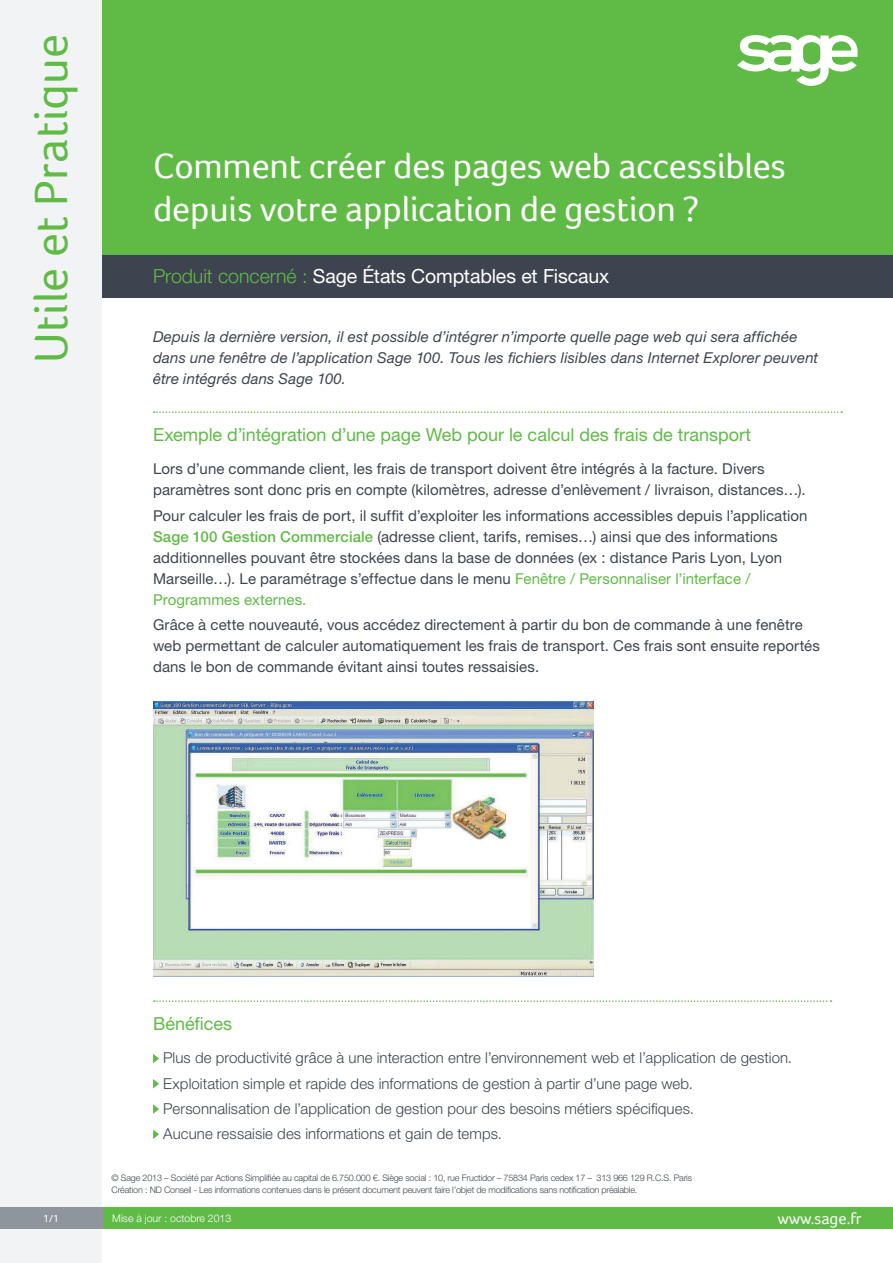
<style>
.page{position:relative;width:893px;height:1263px;background:#fff}
.page>*{position:absolute;margin:0;border:0;box-sizing:border-box;transform-origin:0 0}
.t1{font:48px "Foco";color:#60bb46}
.Titre_fiche{font:36px/43.2px "Foco";letter-spacing:-.005em;color:#fff}
.t2{font:19.5px "Helvetica Neue LT Std";letter-spacing:-.01em;color:#fff}
.Titre_1{font:18px "Helvetica Neue LT Std";letter-spacing:-.005em;color:#60bb46}
.t3{font:16.35px "Foco";color:#fff}
.intro{font:15px/21px "Helvetica Neue LT Std";letter-spacing:.005em;color:#3e444f}
.texte{font:300 15px "Helvetica Neue LT Std";letter-spacing:.005em;color:#3e444f}
.intro-2{font:italic 15px/21px "Helvetica Neue LT Std";letter-spacing:.01em;color:#3e444f}
.t4{font:300 10.5px "Helvetica Neue LT Std";color:#fff}
.t5{font:10.5px "Foco";color:#fff}
.t6{font:300 9px/12px "Helvetica Neue LT Std";letter-spacing:-.02em;color:#3e444f}
.s1{font-weight:300;color:#60bb46}
.s2{font-weight:500;color:#60bb46}
.s3{color:#60bb46}
</style>
<div class="page">
<div style="left:0;top:0;width:893px;height:256px;background:#60bb46"></div>
<div style="left:0;top:0;width:102px;height:1263px;background:#f2f3f4"></div>
<svg style="left:737px;top:35px;width:121px;height:51px"></svg>
<div style="left:0;top:1208px;width:893px;height:21px;background:#60bb46"></div>
<div style="left:0;top:1208px;width:102px;height:21px;background:#8f959d"></div>
<div style="left:102px;top:255px;width:791px;height:43px;background:#3e444f"></div>
<svg style="left:154px;top:411px;width:688px;height:2px"></svg>
<svg style="left:154px;top:1000px;width:678px;height:2px"></svg>
<svg style="left:153px;top:1054px;width:6px;height:9px"></svg>
<svg style="left:153px;top:1079px;width:6px;height:9px"></svg>
<svg style="left:153px;top:1104px;width:6px;height:10px"></svg>
<svg style="left:153px;top:1129px;width:6px;height:10px"></svg>
<img style="left:153px;top:701px;width:440px;height:275px">
<h1 class="t1" style="left:23px;top:363px;width:330px;rotate:-90deg">Utile et Pratique</h1>
<p class="Titre_fiche" style="left:153px;top:144px;width:634px">Comment créer des pages web accessibles depuis votre application de gestion ?</p>
<p class="t2" style="left:153px;top:265px;width:458px"><span class="s1">Produit concerné :</span> Sage États Comptables et Fiscaux</p>
<p class="intro-2" style="left:153px;top:326px;width:667px">Depuis la dernière version, il est possible d’intégrer n’importe quelle page web qui sera affichée dans une fenêtre de l’application Sage 100. Tous les fichiers lisibles dans Internet Explorer peuvent être intégrés dans Sage 100.</p>
<p class="Titre_1" style="left:153px;top:423px;width:600px">Exemple d’intégration d’une page Web pour le calcul des frais de transport</p>
<p class="intro" style="left:153px;top:458px;width:654px">Lors d’une commande client, les frais de transport doivent être intégrés à la facture. Divers paramètres sont donc pris en compte (kilomètres, adresse d’enlèvement / livraison, distances…).</p>
<p class="intro" style="left:153px;top:504px;width:656px">Pour calculer les frais de port, il suffit d’exploiter les informations accessibles depuis l’application <span class="s2">Sage 100 Gestion Commerciale</span> (adresse client, tarifs, remises…) ainsi que des informations additionnelles pouvant être stockées dans la base de données (ex : distance Paris Lyon, Lyon Marseille…). Le paramétrage s’effectue dans le menu <span class="s3">Fenêtre / Personnaliser l’interface / Programmes externes.</span></p>
<p class="intro" style="left:153px;top:614px;width:668px">Grâce à cette nouveauté, vous accédez directement à partir du bon de commande à une fenêtre web permettant de calculer automatiquement les frais de transport. Ces frais sont ensuite reportés dans le bon de commande évitant ainsi toutes ressaisies.</p>
<p class="Titre_1" style="left:153px;top:1012px;width:81px">Bénéfices</p>
<p class="texte" style="left:163px;top:1049px;width:630px">Plus de productivité grâce à une interaction entre l’environnement web et l’application de gestion.</p>
<p class="texte" style="left:163px;top:1074px;width:531px">Exploitation simple et rapide des informations de gestion à partir d’une page web.</p>
<p class="texte" style="left:163px;top:1099px;width:532px">Personnalisation de l’application de gestion pour des besoins métiers spécifiques.</p>
<p class="texte" style="left:163px;top:1124px;width:340px">Aucune ressaisie des informations et gain de temps.</p>
<p class="t6" style="left:112px;top:1171px;width:582px">© Sage 2013 – Société par Actions Simplifiée au capital de 6.750.000 €. Siège social : 10, rue Fructidor – 75834 Paris cedex 17 – 313 966 129 R.C.S. Paris<br>Création : ND Conseil - Les informations contenues dans le présent document peuvent faire l’objet de modifications sans notification préalable.</p>
<p class="t5" style="left:43px;top:1212px;width:17px">1/1</p>
<p class="t4" style="left:112px;top:1212px;width:121px">Mise à jour : octobre 2013</p>
<p class="t3" style="left:777px;top:1209px;width:86px">www.sage.fr</p>
</div>
